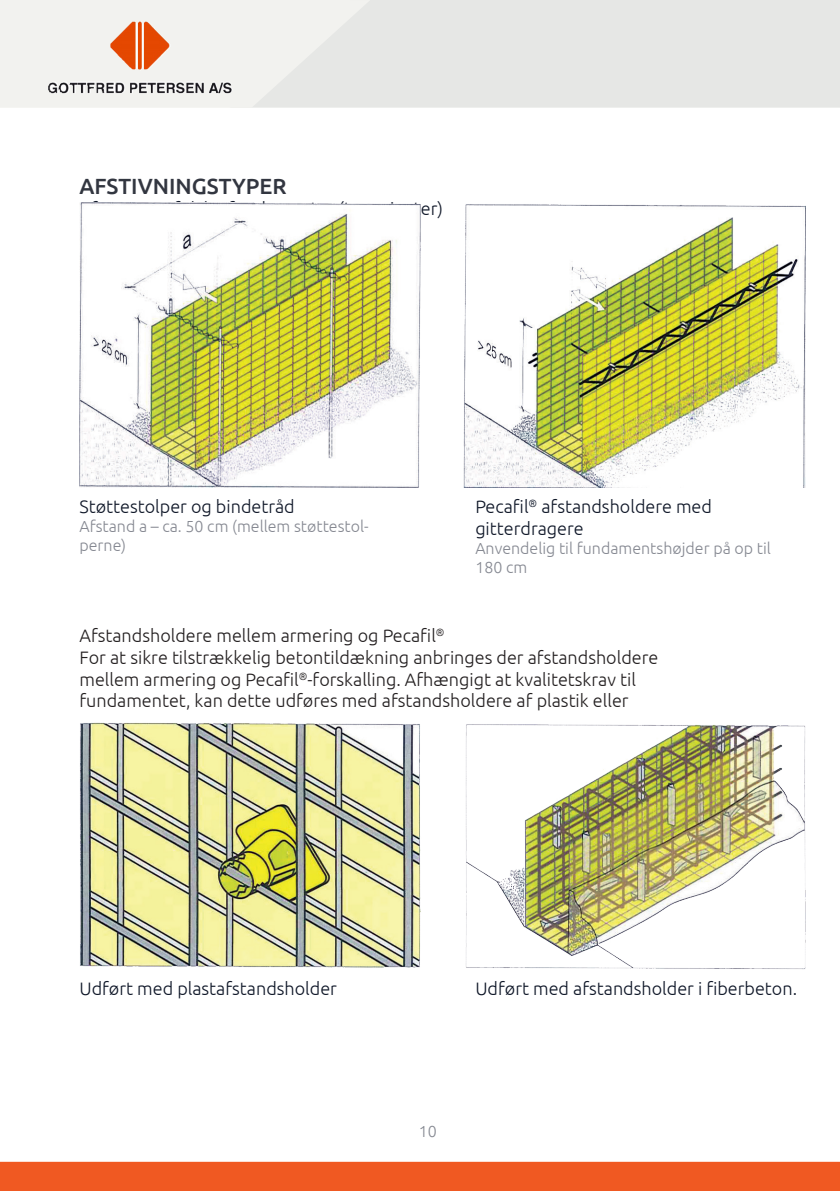
<style>
.page{position:relative;width:840px;height:1191px;background:#fff}
.page>*{position:absolute;margin:0;border:0;box-sizing:border-box;transform-origin:0 0}
.Mellemrubrik_Cool_gr{font:500 22px "Ubuntu";color:#323640}
.Ny_brød{font:300 18px/21.6px "Ubuntu";color:#231f20}
.Markert_uden_bullets{font:300 18px "Ubuntu";color:#0f1728}
.Note_Billedtekster{font:300 16px/19.2px "Ubuntu";color:#868992}
</style>
<div class="page">
<div style="left:370px;top:0;width:469px;height:108px;background:#e6e7e5"></div>
<svg style="left:0;top:0;width:370px;height:108px"></svg>
<img style="left:110px;top:21px;width:122px;height:72px">
<div style="left:0;top:1161px;width:839px;height:30px;background:#f05922"></div>
<img style="left:79px;top:202px;width:726px;height:286px">
<img style="left:80px;top:722px;width:725px;height:247px">
<p class="Mellemrubrik_Cool_gr" style="left:79px;top:172px;width:208px">AFSTIVNINGSTYPER</p>
<p class="Markert_uden_bullets" style="left:79px;top:496px;width:217px">Støttestolper og bindetråd</p>
<p class="Note_Billedtekster" style="left:79px;top:516px;width:290px">Afstand a – ca. 50 cm (mellem støttestol&shy;perne)</p>
<p class="Markert_uden_bullets" style="left:475px;top:496px;width:238px">Pecafil<sup>®</sup> afstandsholdere med</p>
<p class="Markert_uden_bullets" style="left:475px;top:517px;width:110px">gitterdragere</p>
<p class="Note_Billedtekster" style="left:475px;top:538px;width:297px">Anvendelig til fundamentshøjder på op til</p>
<p class="Note_Billedtekster" style="left:475px;top:557px;width:53px">180 cm</p>
<p class="Ny_brød" style="left:79px;top:625px;width:366px">Afstandsholdere mellem armering og Pecafil<sup>®</sup></p>
<p class="Ny_brød" style="left:79px;top:646px;width:580px">For at sikre tilstrækkelig betontildækning anbringes der afstandsholdere mellem armering og Pecafil<sup>®</sup>-forskalling. Afhængigt at kvalitetskrav til fundamentet, kan dette udføres med afstandsholdere af plastik eller</p>
<p class="Markert_uden_bullets" style="left:79px;top:978px;width:259px">Udført med plastafstandsholder</p>
<p class="Markert_uden_bullets" style="left:475px;top:978px;width:323px">Udført med afstandsholder i fiberbeton.</p>
<p class="Note_Billedtekster" style="left:418px;top:1121px;width:20px">10</p>
</div>
